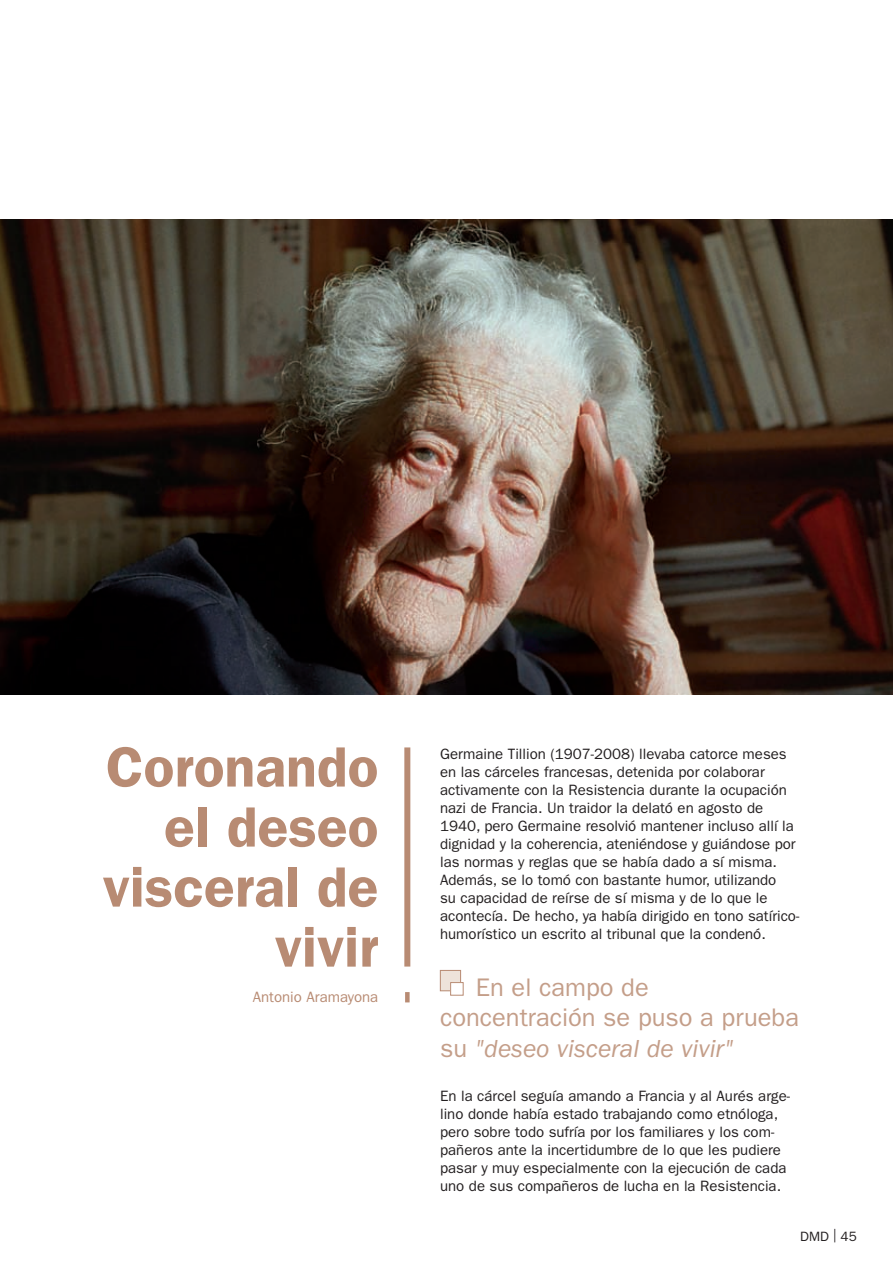
<style>
.page{position:relative;width:893px;height:1263px;background:#fff}
.page>*{position:absolute;margin:0;border:0;box-sizing:border-box;transform-origin:0 0}
.t1{font:600 57px/60px "ITC Franklin Gothic Std";color:#b88b73;text-align:right}
.t2{font:25.5px/30.6px "ITC Franklin Gothic Std";color:#c49e89}
.t3{font:15px/18px "ITC Franklin Gothic Std";color:#231f20}
.t4{font:15px "ITC Franklin Gothic Std";color:#b88b73}
.t5{font:13.5px "ITC Franklin Gothic Std";color:#231f20}
.s1{font-style:italic}
</style>
<div class="page">
<div style="left:404px;top:747px;width:6px;height:220px;background:#b88b73"></div>
<div style="left:405px;top:992px;width:5px;height:10px;background:#b88b73"></div>
<img style="left:0;top:220px;width:893px;height:474px">
<div style="left:440px;top:970px;width:21px;height:21px;background:#eee3da"></div>
<div style="left:440px;top:970px;width:21px;height:21px;border:1px solid #b88b73"></div>
<div style="left:451px;top:983px;width:12px;height:12px;background:#fff"></div>
<div style="left:450px;top:982px;width:14px;height:14px;border:1px solid #b88b73"></div>
<h1 class="t1" style="left:103px;top:737px;width:277px">Coronando el deseo visceral de vivir</h1>
<p class="t4" style="left:253px;top:989px;width:127px">Antonio Aramayona</p>
<p class="t3" style="left:440px;top:745px;width:361px">Germaine Tillion (1907-2008) llevaba catorce meses en las cárceles francesas, detenida por colaborar activamente con la Resistencia durante la ocupación nazi de Francia. Un traidor la delató en agosto de 1940, pero Germaine resolvió mantener incluso allí la dignidad y la coherencia, ateniéndose y guiándose por las normas y reglas que se había dado a sí misma.<br>Además, se lo tomó con bastante humor, utilizando<br>su capacidad de reírse de sí misma y de lo que le acontecía. De hecho, ya había dirigido en tono satírico&shy;humorístico un escrito al tribunal que la condenó.</p>
<h2 class="t2" style="left:440px;top:972px;width:361px;text-indent:36px">En el campo de concentración se puso a prueba su <span class="s1">"deseo visceral de vivir"</span></h2>
<p class="t3" style="left:440px;top:1087px;width:351px">En la cárcel seguía amando a Francia y al Aurés arge&shy;lino donde había estado trabajando como etnóloga, pero sobre todo sufría por los familiares y los com&shy;pañeros ante la incertidumbre de lo que les pudiere pasar y muy especialmente con la ejecución de cada uno de sus compañeros de lucha en la Resistencia.</p>
<p class="t5" style="left:800px;top:1228px;width:58px">DMD | 45</p>
</div>
